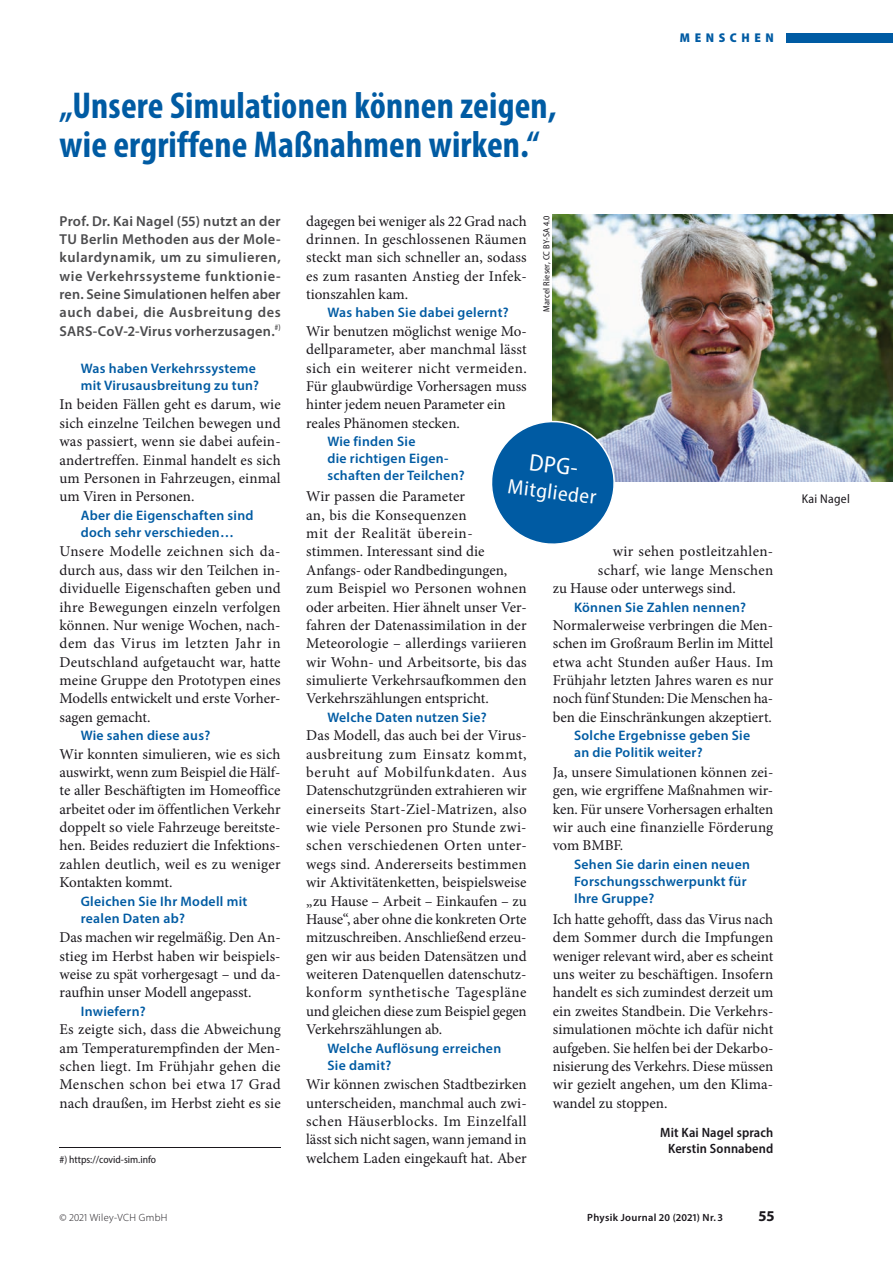
<style>
.page{position:relative;width:893px;height:1263px;background:#fff}
.page>*{position:absolute;margin:0;border:0;box-sizing:border-box;transform-origin:0 0}
.t1{font:700 condensed 37.5px/39px "Myriad Pro";letter-spacing:.005em;color:#005ba3}
.t2{font:semi-condensed 24px "Myriad Pro";color:#fff}
.t3{font:semi-condensed 21px "Myriad Pro";color:#fff}
.t4{font:15px/18.3px "Minion Pro";letter-spacing:.005em;color:#1a171c;text-align:justify}
.t5{font:15px "Minion Pro";letter-spacing:.025em;color:#1a171c}
.t6{font:700 15px "Myriad Pro";color:#1a171c}
.t7{font:600 14.4px/18.3px "Myriad Pro";letter-spacing:.025em;color:#4c4c4e;text-align:justify}
.t8{font:600 13.8px/17.1px "Myriad Pro";letter-spacing:.02em;color:#005ba3}
.t9{font:600 semi-condensed 13.5px/16.5px "Myriad Pro";letter-spacing:.01em;color:#1a171c;text-align:center}
.t10{font:900 semi-condensed 12.75px "Myriad Pro";letter-spacing:.36em;color:#005ba3}
.t11{font:semi-condensed 12.75px "Myriad Pro";letter-spacing:.02em;color:#1a171c}
.t12{font:600 10.5px "Myriad Pro";letter-spacing:.03em;color:#1a171c}
.t13{font:semi-condensed 10.5px "Myriad Pro";color:#1a171c}
.t14{font:300 10.5px "Myriad Pro";letter-spacing:.03em;color:#1a171c}
.t15{font:semi-condensed 9px "Myriad Pro";letter-spacing:.02em;color:#1a171c}
</style>
<div class="page">
<div style="left:787px;top:33px;width:106px;height:9px;background:#005ba3"></div>
<img style="left:553px;top:215px;width:340px;height:266px">
<svg style="left:492px;top:417px;width:127px;height:127px"></svg>
<hr style="left:60px;top:1147px;width:221px;height:1px;background:#1a171c">
<h1 class="t1" style="left:60px;top:86px;width:499px">„Unsere Simulationen können zeigen, wie ergriffene Maßnahmen wirken.“</h1>
<p class="t10" style="left:680px;top:30px;width:95px">MENSCHEN</p>
<p class="t7" style="left:60px;top:211px;width:223px">Prof. Dr. Kai Nagel (55) nutzt an der TU Berlin Methoden aus der Mole&shy;kulardynamik, um zu simulieren, wie Verkehrssysteme funktionie&shy;ren. Seine Simulationen helfen aber auch dabei, die Ausbreitung des SARS-CoV-2-Virus vorherzusagen.<sup>#)</sup></p>
<p class="t8" style="left:81px;top:359px;width:180px">Was haben Verkehrssysteme mit Virusausbreitung zu tun?</p>
<p class="t4" style="left:60px;top:395px;width:223px">In beiden Fällen geht es darum, wie sich einzelne Teilchen bewegen und was passiert, wenn sie dabei aufein&shy;andertreffen. Einmal handelt es sich um Personen in Fahrzeugen, einmal um Viren in Personen.</p>
<p class="t8" style="left:81px;top:506px;width:174px">Aber die Eigenschaften sind doch sehr verschieden…</p>
<p class="t4" style="left:60px;top:542px;width:223px">Unsere Modelle zeichnen sich da&shy;durch aus, dass wir den Teilchen in&shy;dividuelle Eigenschaften geben und ihre Bewegungen einzeln verfolgen können. Nur wenige Wochen, nach&shy;dem das Virus im letzten Jahr in Deutschland aufgetaucht war, hatte meine Gruppe den Prototypen eines Modells entwickelt und erste Vorher&shy;sagen gemacht.</p>
<p class="t8" style="left:81px;top:727px;width:131px">Wie sahen diese aus?</p>
<p class="t4" style="left:60px;top:745px;width:223px">Wir konnten simulieren, wie es sich auswirkt, wenn zum Beispiel die Hälf&shy;te aller Beschäftigten im Homeoffice arbeitet oder im öffentlichen Verkehr doppelt so viele Fahrzeuge bereitste&shy;hen. Beides reduziert die Infektions&shy;zahlen deutlich, weil es zu weniger Kontakten kommt.</p>
<p class="t8" style="left:81px;top:892px;width:168px">Gleichen Sie Ihr Modell mit realen Daten ab?</p>
<p class="t4" style="left:60px;top:928px;width:223px">Das machen wir regelmäßig. Den An&shy;stieg im Herbst haben wir beispiels&shy;weise zu spät vorhergesagt – und da&shy;raufhin unser Modell angepasst.</p>
<p class="t8" style="left:81px;top:1002px;width:66px">Inwiefern?</p>
<p class="t4" style="left:60px;top:1020px;width:223px">Es zeigte sich, dass die Abweichung am Temperaturempfinden der Men&shy;schen liegt. Im Frühjahr gehen die Menschen schon bei etwa 17 Grad nach draußen, im Herbst zieht es sie</p>
<p class="t13" style="left:60px;top:1153px;width:98px">#) https://covid-sim.info</p>
<p class="t4" style="left:306px;top:212px;width:222px">dagegen bei weniger als 22 Grad nach drinnen. In geschlossenen Räumen steckt man sich schneller an, sodass es zum rasanten Anstieg der Infek&shy;tionszahlen kam.</p>
<p class="t8" style="left:327px;top:304px;width:183px">Was haben Sie dabei gelernt?</p>
<p class="t4" style="left:306px;top:322px;width:222px;text-align:left">Wir benutzen möglichst wenige Mo&shy;dellparameter, aber manchmal lässt sich ein weiterer nicht vermeiden.<br>Für glaubwürdige Vorhersagen muss hinter jedem neuen Parameter ein reales Phänomen stecken.</p>
<p class="t8" style="left:327px;top:433px;width:139px">Wie finden Sie<br>die richtigen Eigen&shy;schaften der Teilchen?</p>
<p class="t4" style="left:306px;top:487px;width:222px;text-align:left">Wir passen die Parameter<br>an, bis die Konsequenzen<br>mit der Realität überein&shy;stimmen. Interessant sind die<br>Anfangs- oder Randbedingungen, zum Beispiel wo Personen wohnen oder arbeiten. Hier ähnelt unser Ver&shy;fahren der Datenassimilation in der<br>Meteorologie – allerdings variieren wir Wohn- und Arbeitsorte, bis das simulierte Verkehrsaufkommen den<br>Verkehrszählungen entspricht.</p>
<p class="t8" style="left:327px;top:708px;width:161px">Welche Daten nutzen Sie?</p>
<p class="t4" style="left:306px;top:726px;width:222px">Das Modell, das auch bei der Virus&shy;ausbreitung zum Einsatz kommt, beruht auf Mobilfunkdaten. Aus Daten schutzgründen extrahieren wir einer seits Start-Ziel-Matrizen, also wie viele Personen pro Stunde zwi&shy;schen verschiedenen Orten unter&shy;wegs sind. Andererseits bestimmen wir Aktivitätenketten, beispielsweise „zu Hause – Arbeit – Einkaufen – zu Hause“, aber ohne die konkreten Orte mitzuschreiben. Anschließend erzeu&shy;gen wir aus beiden Datensätzen und weiteren Datenquellen datenschutz&shy;konform synthetische Tagespläne und gleichen diese zum Beispiel gegen Verkehrszählungen ab.</p>
<p class="t8" style="left:327px;top:1039px;width:175px">Welche Auflösung erreichen<br>Sie damit?</p>
<p class="t4" style="left:306px;top:1075px;width:222px">Wir können zwischen Stadtbezirken unterscheiden, manchmal auch zwi&shy;schen Häuserblocks. Im Einzelfall lässt sich nicht sagen, wann jemand in welchem Laden eingekauft hat. Aber</p>
<p class="t15" style="left:541px;top:312px;width:98px;rotate:-90deg">Marcel Rieser, CC BY-SA 4.0</p>
<h2 class="t2" style="left:531px;top:447px;width:55px;rotate:7deg">DPG-</h2>
<h3 class="t3" style="left:510px;top:474px;width:90px;rotate:7deg">Mitglieder</h3>
<p class="t5" style="left:613px;top:541px;width:162px">wir sehen postleitzahlen-</p>
<p class="t4" style="left:598px;top:561px;width:177px">scharf, wie lange Menschen</p>
<p class="t4" style="left:553px;top:579px;width:184px">zu Hause oder unterwegs sind.</p>
<p class="t8" style="left:574px;top:598px;width:174px">Können Sie Zahlen nennen?</p>
<p class="t4" style="left:553px;top:616px;width:222px">Normalerweise verbringen die Men&shy;schen im Großraum Berlin im Mittel etwa acht Stunden außer Haus. Im Frühjahr letzten Jahres waren es nur noch fünf Stunden: Die Menschen ha&shy;ben die Einschränkungen akzeptiert.</p>
<p class="t8" style="left:574px;top:727px;width:178px">Solche Ergebnisse geben Sie an die Politik weiter?</p>
<p class="t4" style="left:553px;top:763px;width:222px">Ja, unsere Simulationen können zei&shy;gen, wie ergriffene Maßnahmen wir&shy;ken. Für unsere Vorhersagen erhalten wir auch eine finanzielle Förderung vom BMBF.</p>
<p class="t8" style="left:574px;top:855px;width:177px">Sehen Sie darin einen neuen<br>Forschungsschwerpunkt für<br>Ihre Gruppe?</p>
<p class="t4" style="left:553px;top:910px;width:222px">Ich hatte gehofft, dass das Virus nach dem Sommer durch die Impfungen weniger relevant wird, aber es scheint uns weiter zu beschäftigen. Insofern handelt es sich zumindest derzeit um ein zweites Standbein. Die Verkehrs&shy;simulationen möchte ich dafür nicht aufgeben. Sie helfen bei der Dekarbo&shy;nisierung des Verkehrs. Diese müssen wir gezielt angehen, um den Klima&shy;wandel zu stoppen.</p>
<p class="t9" style="left:660px;top:1124px;width:115px">Mit Kai Nagel sprach<br>Kerstin Sonnabend</p>
<p class="t14" style="left:60px;top:1211px;width:109px">© 2021 Wiley-VCH GmbH</p>
<p class="t12" style="left:587px;top:1211px;width:137px">Physik Journal 20 (2021) Nr. 3</p>
<p class="t6" style="left:759px;top:1206px;width:17px">55</p>
<p class="t11" style="left:802px;top:491px;width:50px">Kai Nagel</p>
</div>
